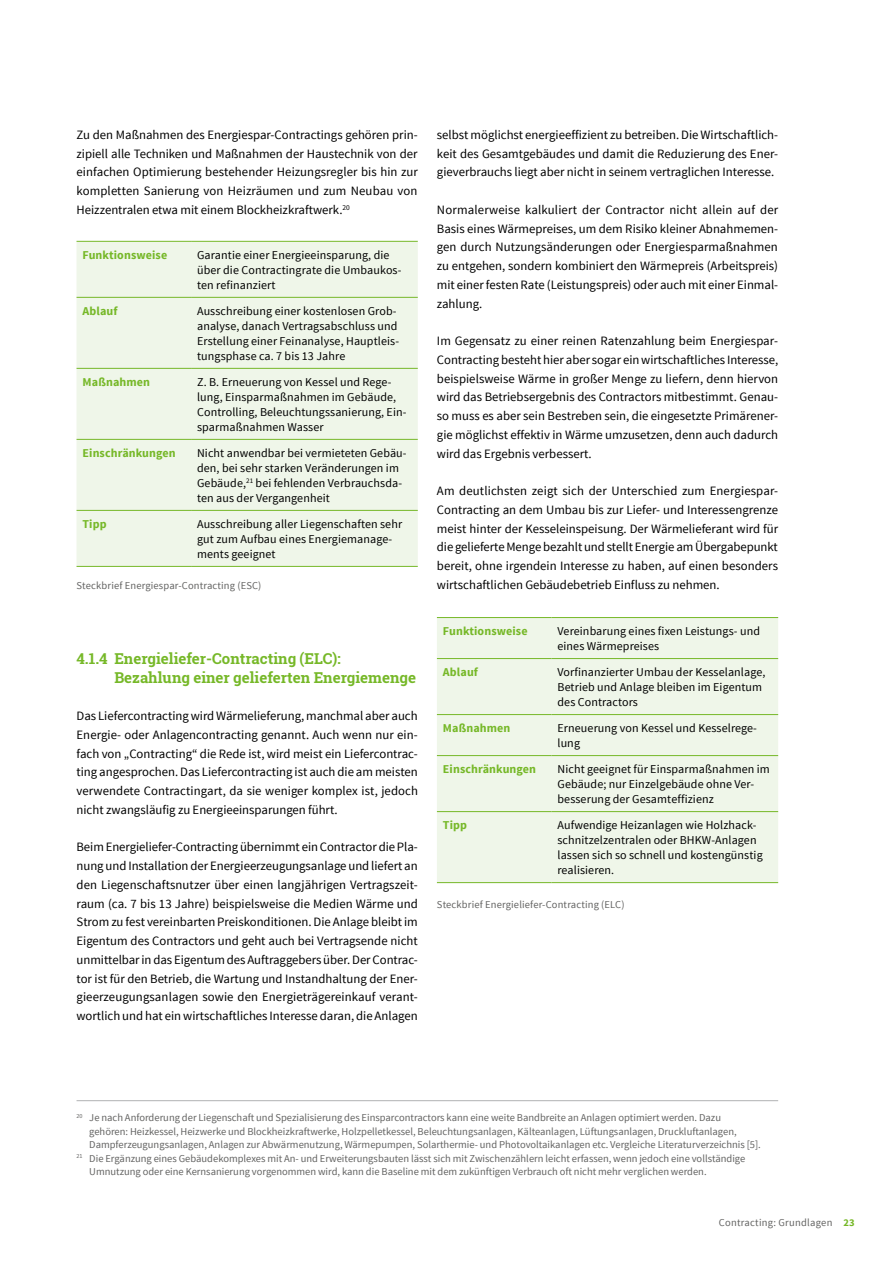
<style>
.page{position:relative;width:893px;height:1263px;background:#fff}
.page>*{position:absolute;margin:0;border:0;box-sizing:border-box;transform-origin:0 0}
.t1{font:700 15px/18.8px "Roboto Slab";color:#76b828}
.t2{font:12.75px/18.8px "Source Sans Pro";color:#000;text-align:justify}
.t3{font:12px/15px "Source Sans Pro";letter-spacing:.01em;color:#000}
.t4{font:700 12px "Source Sans Pro";letter-spacing:.01em;color:#76b828}
.t5{font:10.5px "Source Sans Pro";color:#636362}
.t6{font:10.5px "Source Sans Pro";letter-spacing:.025em;color:#636362}
.s1{font-weight:700;color:#76b828}
</style>
<div class="page">
<hr style="left:77px;top:1100px;width:701px;height:1px;background:#b1b2b3">
<div style="left:77px;top:242px;width:341px;height:324px;background:#eff6e9"></div>
<hr style="left:77px;top:241px;width:114px;height:1px;background:#76b828">
<hr style="left:77px;top:297px;width:114px;height:1px;background:#76b828">
<hr style="left:77px;top:368px;width:114px;height:1px;background:#76b828">
<hr style="left:191px;top:241px;width:227px;height:1px;background:#76b828">
<hr style="left:191px;top:297px;width:227px;height:1px;background:#76b828">
<hr style="left:191px;top:368px;width:227px;height:1px;background:#76b828">
<hr style="left:77px;top:439px;width:114px;height:1px;background:#76b828">
<hr style="left:77px;top:510px;width:114px;height:1px;background:#76b828">
<hr style="left:77px;top:566px;width:114px;height:1px;background:#76b828">
<hr style="left:191px;top:439px;width:227px;height:1px;background:#76b828">
<hr style="left:191px;top:510px;width:227px;height:1px;background:#76b828">
<hr style="left:191px;top:566px;width:227px;height:1px;background:#76b828">
<div style="left:437px;top:618px;width:341px;height:264px;background:#eff6e9"></div>
<hr style="left:437px;top:617px;width:114px;height:1px;background:#76b828">
<hr style="left:437px;top:658px;width:114px;height:1px;background:#76b828">
<hr style="left:437px;top:714px;width:114px;height:1px;background:#76b828">
<hr style="left:551px;top:617px;width:227px;height:1px;background:#76b828">
<hr style="left:551px;top:658px;width:227px;height:1px;background:#76b828">
<hr style="left:551px;top:714px;width:227px;height:1px;background:#76b828">
<hr style="left:437px;top:755px;width:114px;height:1px;background:#76b828">
<hr style="left:437px;top:811px;width:114px;height:1px;background:#76b828">
<hr style="left:437px;top:882px;width:114px;height:1px;background:#76b828">
<hr style="left:551px;top:755px;width:227px;height:1px;background:#76b828">
<hr style="left:551px;top:811px;width:227px;height:1px;background:#76b828">
<hr style="left:551px;top:882px;width:227px;height:1px;background:#76b828">
<p class="t2" style="left:77px;top:125px;width:343px">Zu den Maßnahmen des Energiespar-Contractings gehören prin&shy;zipiell alle Techniken und Maßnahmen der Haustechnik von der einfachen Optimierung bestehender Heizungsregler bis hin zur kompletten Sanierung von Heizräumen und zum Neubau von Heizzentralen etwa mit einem Blockheizkraftwerk.<sup>20</sup></p>
<p class="t4" style="left:83px;top:247px;width:86px">Funktionsweise</p>
<p class="t3" style="left:197px;top:248px;width:206px">Garantie einer Energieeinsparung, die über die Contractingrate die Umbaukos&shy;ten refinanziert</p>
<p class="t4" style="left:83px;top:303px;width:37px">Ablauf</p>
<p class="t3" style="left:197px;top:304px;width:204px">Ausschreibung einer kostenlosen Grob&shy;analyse, danach Vertragsabschluss und Erstellung einer Feinanalyse, Hauptleis&shy;tungsphase ca. 7 bis 13 Jahre</p>
<p class="t4" style="left:83px;top:374px;width:69px">Maßnahmen</p>
<p class="t3" style="left:197px;top:375px;width:211px">Z. B. Erneuerung von Kessel und Rege&shy;lung, Einsparmaßnahmen im Gebäude, Controlling, Beleuchtungssanierung, Ein&shy;sparmaßnahmen Wasser</p>
<p class="t4" style="left:83px;top:445px;width:95px">Einschränkungen</p>
<p class="t3" style="left:197px;top:446px;width:211px">Nicht anwendbar bei vermieteten Gebäu&shy;den, bei sehr starken Veränderungen im Gebäude,<sup>21</sup> bei fehlenden Verbrauchsda&shy;ten aus der Vergangenheit</p>
<p class="t4" style="left:83px;top:516px;width:26px">Tipp</p>
<p class="t3" style="left:197px;top:517px;width:207px">Ausschreibung aller Liegenschaften sehr gut zum Aufbau eines Energiemanage&shy;ments geeignet</p>
<p class="t5" style="left:77px;top:579px;width:186px">Steckbrief Energiespar-Contracting (ESC)</p>
<p class="t1" style="left:114px;top:649px;width:303px;text-indent:-38px">4.1.4 Energieliefer-Contracting (ELC):<br>Bezahlung einer gelieferten Energiemenge</p>
<p class="t2" style="left:77px;top:707px;width:343px">Das Liefercontracting wird Wärmelieferung, manchmal aber auch Energie- oder Anlagencontracting genannt. Auch wenn nur ein&shy;fach von „Contracting“ die Rede ist, wird meist ein Liefercontrac&shy;ting angesprochen. Das Liefercontracting ist auch die am meisten verwendete Contractingart, da sie weniger komplex ist, jedoch nicht zwangsläufig zu Energieeinsparungen führt.</p>
<p class="t2" style="left:77px;top:838px;width:343px">Beim Energieliefer-Contracting übernimmt ein Contractor die Pla&shy;nung und Installation der Energieerzeugungsanlage und liefert an den Liegenschaftsnutzer über einen langjährigen Vertragszeit&shy;raum (ca. 7 bis 13 Jahre) beispielsweise die Medien Wärme und Strom zu fest vereinbarten Preiskonditionen. Die Anlage bleibt im Eigentum des Contractors und geht auch bei Vertragsende nicht unmittelbar in das Eigentum des Auftraggebers über. Der Contrac&shy;tor ist für den Betrieb, die Wartung und Instandhaltung der Ener&shy;gieerzeugungsanlagen sowie den Energieträgereinkauf verant&shy;wortlich und hat ein wirtschaftliches Interesse daran, die Anlagen</p>
<p class="t2" style="left:437px;top:125px;width:343px">selbst möglichst energieeffizient zu betreiben. Die Wirtschaftlich&shy;keit des Gesamtgebäudes und damit die Reduzierung des Ener&shy;gieverbrauchs liegt aber nicht in seinem vertraglichen Interesse.</p>
<p class="t2" style="left:437px;top:200px;width:343px">Normalerweise kalkuliert der Contractor nicht allein auf der Basis eines Wärmepreises, um dem Risiko kleiner Abnahmemen&shy;gen durch Nutzungsänderungen oder Energiesparmaßnahmen zu entgehen, sondern kombiniert den Wärmepreis (Arbeitspreis) mit einer festen Rate (Leistungspreis) oder auch mit einer Einmal&shy;zahlung.</p>
<p class="t2" style="left:437px;top:332px;width:343px">Im Gegensatz zu einer reinen Ratenzahlung beim Energiespar-Contracting besteht hier aber sogar ein wirtschaftliches Interesse, beispielsweise Wärme in großer Menge zu liefern, denn hiervon wird das Betriebsergebnis des Contractors mitbestimmt. Genau&shy;so muss es aber sein Bestreben sein, die eingesetzte Primärener&shy;gie möglichst effektiv in Wärme umzusetzen, denn auch dadurch wird das Ergebnis verbessert.</p>
<p class="t2" style="left:437px;top:482px;width:343px">Am deutlichsten zeigt sich der Unterschied zum Energiespar-Contracting an dem Umbau bis zur Liefer- und Interessengrenze meist hinter der Kesseleinspeisung. Der Wärmelieferant wird für die gelieferte Menge bezahlt und stellt Energie am Übergabepunkt bereit, ohne irgendein Interesse zu haben, auf einen besonders wirtschaftlichen Gebäudebetrieb Einfluss zu nehmen.</p>
<p class="t4" style="left:443px;top:623px;width:86px">Funktionsweise</p>
<p class="t3" style="left:557px;top:624px;width:204px">Vereinbarung eines fixen Leistungs- und eines Wärmepreises</p>
<p class="t4" style="left:443px;top:664px;width:37px">Ablauf</p>
<p class="t3" style="left:557px;top:665px;width:209px">Vorfinanzierter Umbau der Kesselanlage,<br>Betrieb und Anlage bleiben im Eigentum des Contractors</p>
<p class="t4" style="left:443px;top:720px;width:69px">Maßnahmen</p>
<p class="t3" style="left:557px;top:721px;width:201px">Erneuerung von Kessel und Kesselrege&shy;lung</p>
<p class="t4" style="left:443px;top:761px;width:95px">Einschränkungen</p>
<p class="t3" style="left:557px;top:762px;width:214px">Nicht geeignet für Einsparmaßnahmen im<br>Gebäude; nur Einzelgebäude ohne Ver&shy;besserung der Gesamteffizienz</p>
<p class="t4" style="left:443px;top:817px;width:26px">Tipp</p>
<p class="t3" style="left:557px;top:818px;width:207px">Aufwendige Heizanlagen wie Holzhack&shy;schnitzelzentralen oder BHKW-Anlagen lassen sich so schnell und kostengünstig realisieren.</p>
<p class="t5" style="left:437px;top:898px;width:189px">Steckbrief Energieliefer-Contracting (ELC)</p>
<p class="t5" style="left:77px;top:1111px;width:646px"><sup>20</sup> Je nach Anforderung der Liegenschaft und Spezialisierung des Einsparcontractors kann eine weite Bandbreite an Anlagen optimiert werden. Dazu</p>
<p class="t5" style="left:89px;top:1124px;width:649px">gehören: Heizkessel, Heizwerke und Blockheizkraftwerke, Holzpelletkessel, Beleuchtungsanlagen, Kälteanlagen, Lüftungsanlagen, Druckluftanlagen,</p>
<p class="t5" style="left:89px;top:1138px;width:673px">Dampferzeugungsanlagen, Anlagen zur Abwärmenutzung, Wärmepumpen, Solarthermie- und Photovoltaikanlagen etc. Vergleiche Literaturverzeichnis [5].</p>
<p class="t5" style="left:77px;top:1151px;width:670px"><sup>21</sup> Die Ergänzung eines Gebäudekomplexes mit An- und Erweiterungsbauten lässt sich mit Zwischenzählern leicht erfassen, wenn jedoch eine vollständige</p>
<p class="t5" style="left:89px;top:1165px;width:619px">Umnutzung oder eine Kernsanierung vorgenommen wird, kann die Baseline mit dem zukünftigen Verbrauch oft nicht mehr verglichen werden.</p>
<p class="t6" style="left:719px;top:1216px;width:137px">Contracting: Grundlagen <span class="s1">23</span></p>
</div>
